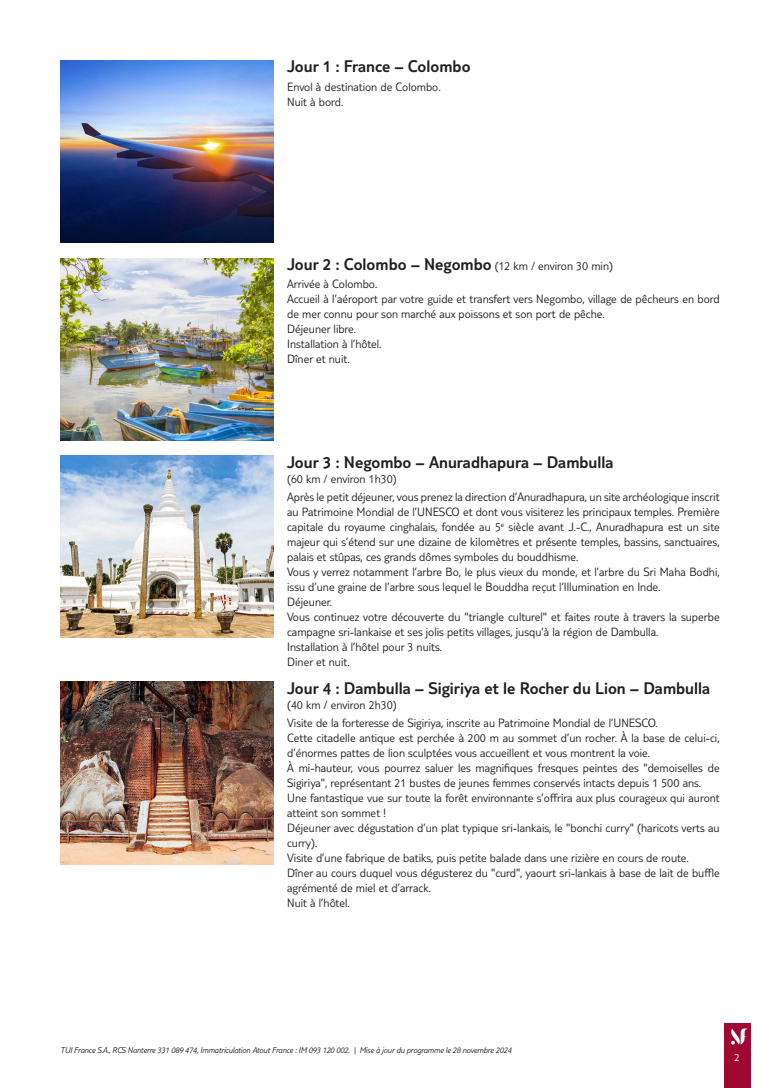
<style>
.page{position:relative;width:780px;height:1088px;background:#fff}
.page>*{position:absolute;margin:0;border:0;box-sizing:border-box;transform-origin:0 0}
.t1{font:300 17.5px "TUI Type";color:#231f20}
.t2{font:300 12.5px/15px "TUI Type";color:#231f20}
.t3{font:300 11.25px "TUI Type";color:#fff}
.t4{font:italic 300 8.75px "TUI Type";letter-spacing:-.02em;color:#231f20}
.s1{font-size:12.5px}
</style>
<div class="page">
<div style="left:724px;top:1023px;width:26px;height:65px;background:#9e0832"></div>
<svg style="left:731px;top:1028px;width:17px;height:16px"></svg>
<img style="left:60px;top:60px;width:213px;height:182px">
<img style="left:60px;top:258px;width:213px;height:182px">
<img style="left:60px;top:456px;width:213px;height:182px">
<img style="left:60px;top:682px;width:213px;height:182px">
<h1 class="t1" style="left:287px;top:56px;width:185px">Jour 1 : France – Colombo</h1>
<p class="t2" style="left:287px;top:79px;width:155px">Envol à destination de Colombo.<br>Nuit à bord.</p>
<h1 class="t1" style="left:287px;top:254px;width:327px">Jour 2 : Colombo – Negombo <span class="s1">(12 km / environ 30 min)</span></h1>
<p class="t2" style="left:287px;top:276px;width:434px">Arrivée à Colombo.<br>Accueil à l’aéroport par votre guide et transfert vers Negombo, village de pêcheurs en bord de mer connu pour son marché aux poissons et son port de pêche.<br>Déjeuner libre.<br>Installation à l’hôtel.<br>Dîner et nuit.</p>
<h1 class="t1" style="left:287px;top:452px;width:328px">Jour 3 : Negombo – Anuradhapura – Dambulla</h1>
<p class="t2" style="left:287px;top:469px;width:434px;line-height:18.5px">(60 km / environ 1h30)<br>Après le petit déjeuner, vous prenez la direction d’Anuradhapura, un site archéologique inscrit</p>
<p class="t2" style="left:287px;top:504px;width:434px">au Patrimoine Mondial de l’UNESCO et dont vous visiterez les principaux temples. Première capitale du royaume cinghalais, fondée au 5<sup>e</sup> siècle avant J.-C., Anuradhapura est un site majeur qui s’étend sur une dizaine de kilomètres et présente temples, bassins, sanctuaires, palais et stûpas, ces grands dômes symboles du bouddhisme.<br>Vous y verrez notamment l’arbre Bo, le plus vieux du monde, et l’arbre du Sri Maha Bodhi, issu d’une graine de l’arbre sous lequel le Bouddha reçut l’Illumination en Inde.<br>Déjeuner.<br>Vous continuez votre découverte du "triangle culturel" et faites route à travers la superbe campagne sri-lankaise et ses jolis petits villages, jusqu’à la région de Dambulla.<br>Installation à l’hôtel pour 3 nuits.<br>Diner et nuit.</p>
<h1 class="t1" style="left:287px;top:678px;width:424px">Jour 4 : Dambulla – Sigiriya et le Rocher du Lion – Dambulla</h1>
<p class="t2" style="left:287px;top:695px;width:372px;line-height:18.5px">(40 km / environ 2h30)<br>Visite de la forteresse de Sigiriya, inscrite au Patrimoine Mondial de l’UNESCO.</p>
<p class="t2" style="left:287px;top:730px;width:434px">Cette citadelle antique est perchée à 200 m au sommet d’un rocher. À la base de celui-ci, d’énormes pattes de lion sculptées vous accueillent et vous montrent la voie.<br>À mi-hauteur, vous pourrez saluer les magnifiques fresques peintes des "demoiselles de Sigiriya", représentant 21 bustes de jeunes femmes conservés intacts depuis 1 500 ans.<br>Une fantastique vue sur toute la forêt environnante s’offrira aux plus courageux qui auront atteint son sommet !<br>Déjeuner avec dégustation d’un plat typique sri-lankais, le "bonchi curry" (haricots verts au curry).<br>Visite d’une fabrique de batiks, puis petite balade dans une rizière en cours de route.<br>Dîner au cours duquel vous dégusterez du "curd", yaourt sri-lankais à base de lait de buffle agrémenté de miel et d’arrack.<br>Nuit à l’hôtel.</p>
<p class="t4" style="left:60px;top:1045px;width:452px">TUI France S.A., RCS Nanterre 331 089 474, Immatriculation Atout France : IM 093 120 002. | Mise à jour du programme le 28 novembre 2024</p>
<p class="t3" style="left:734px;top:1050px;width:7px">2</p>
</div>
